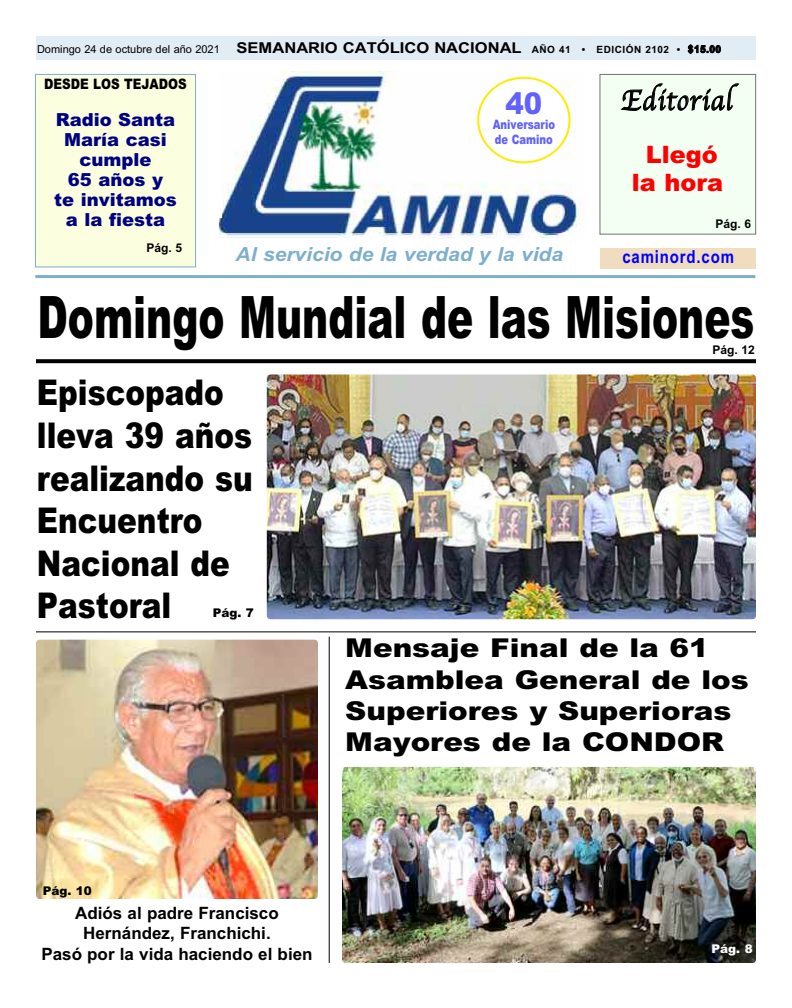
<style>
.page{position:relative;width:792px;height:1008px;background:#fff}
.page>*{position:absolute;margin:0;border:0;box-sizing:border-box;transform-origin:0 0}
.t1{font:900 58.6px "Arial";color:#000;scale:.67 1}
.t2{font:900 35.5px/42.6px "Arial";color:#000;scale:.83 1}
.t3{font:30px "Apple Chancery";letter-spacing:.035em;color:#000;scale:.9 1}
.t4{font:900 30px "Arial";color:#6161ff;scale:.92 1}
.t5{font:900 26px/31.2px "Arial";color:#000;scale:1.13 1}
.t6{font:900 24px/28.8px "Arial";color:#f00;text-align:center}
.t7{font:italic 700 19.4px "Arial";color:#7caece;scale:1.08 1}
.t8{font:900 18px/20px "Arial";color:#000080;text-align:center}
.t9{font:700 18px "Arial";letter-spacing:.055em;color:#00f;scale:.83 1}
.t10{font:17px/20.4px "Arial Bold MT OTF";color:#000;text-align:center}
.t11{font:900 14.4px "Arial";color:#000;scale:.83 1}
.t12{font:900 13px/15.4px "Arial";color:#6161ff;scale:.77 1}
.t13{font:700 12px "Arial";color:#000}
.t14{font:900 12px "Arial";color:#000}
.t15{font:900 12px "Arial";color:#fff}
.t16{font:11px "Arial";color:#000}
.s1{font-weight:700;font-size:15px}
.s2{font-weight:700;font-size:10px}
.s3{font-family:"Arial Bold MT OTF";font-size:10px}
</style>
<div class="page">
<div style="left:600px;top:75px;width:156px;height:159px;background:#f2fff2"></div>
<div style="left:600px;top:74px;width:156px;height:160px;border:1px solid #737373"></div>
<img style="left:220px;top:71px;width:363px;height:167px">
<div style="left:208px;top:81px;width:14px;height:137px;background:#fff"></div>
<div style="left:36px;top:75px;width:159px;height:192px;background:#fcffdf"></div>
<div style="left:35px;top:74px;width:161px;height:193px;border:1px solid #7caece"></div>
<div style="left:600px;top:248px;width:156px;height:21px;background:#f0ddbf"></div>
<hr style="left:35px;top:275px;width:720px;height:3px;background:#7caece">
<div style="left:36px;top:36px;width:720px;height:24px;background:#e1ecf4"></div>
<svg style="left:477px;top:77px;width:94px;height:86px"></svg>
<img style="left:36px;top:640px;width:282px;height:259px;border-radius:4px">
<img style="left:342px;top:767px;width:414px;height:196px;border-radius:4px">
<img style="left:267px;top:375px;width:489px;height:244px;border-radius:4px">
<hr style="left:36px;top:631px;width:720px;height:1px;background:#000">
<hr style="left:329px;top:637px;width:1px;height:326px;background:#000">
<svg style="left:36px;top:359px;width:720px;height:4px;background:#0c0c0c"></svg>
<p class="t16" style="left:37px;top:43px;width:685px">Domingo 24 de octubre del año 2021 <span class="s1">SEMANARIO CATÓLICO NACIONAL</span> <span class="s2">AÑO 41 • EDICIÓN 2102 •</span> <span class="s3">$15.00</span></p>
<h3 class="t11" style="left:44px;top:76px;width:174px">DESDE LOS TEJADOS</h3>
<h3 class="t8" style="left:54px;top:110px;width:124px">Radio Santa<br>María casi cumple<br>65 años y<br>te invitamos a la fiesta</h3>
<p class="t13" style="left:146px;top:241px;width:37px">Pág. 5</p>
<h3 class="t4" style="left:506px;top:86px;width:41px">40</h3>
<p class="t12" style="left:493px;top:117px;width:82px">Aniversario de Camino</p>
<h3 class="t7" style="left:236px;top:242px;width:305px">Al servicio de la verdad y la vida</h3>
<h3 class="t3" style="left:621px;top:82px;width:125px">Editorial</h3>
<h3 class="t6" style="left:632px;top:140px;width:93px">Llegó la hora</h3>
<p class="t13" style="left:716px;top:217px;width:37px">Pág. 6</p>
<h3 class="t9" style="left:622px;top:246px;width:136px">caminord.com</h3>
<h1 class="t1" style="left:37px;top:284px;width:1072px">Domingo Mundial de las Misiones</h1>
<p class="t13" style="left:713px;top:343px;width:44px">Pág. 12</p>
<h2 class="t2" style="left:37px;top:372px;width:262px">Episcopado lleva 39 años realizando su<br>Encuentro<br>Nacional de<br>Pastoral</h2>
<p class="t14" style="left:213px;top:605px;width:43px">Pág. 7</p>
<h3 class="t5" style="left:345px;top:633px;width:359px">Mensaje Final de la 61<br>Asamblea General de los<br>Superiores y Superioras<br>Mayores de la CONDOR</h3>
<p class="t14" style="left:43px;top:884px;width:51px">Pág. 10</p>
<h3 class="t10" style="left:41px;top:903px;width:273px">Adiós al padre Francisco<br>Hernández, Franchichi.<br>Pasó por la vida haciendo el bien</h3>
<p class="t15" style="left:712px;top:942px;width:43px">Pág. 8</p>
</div>
